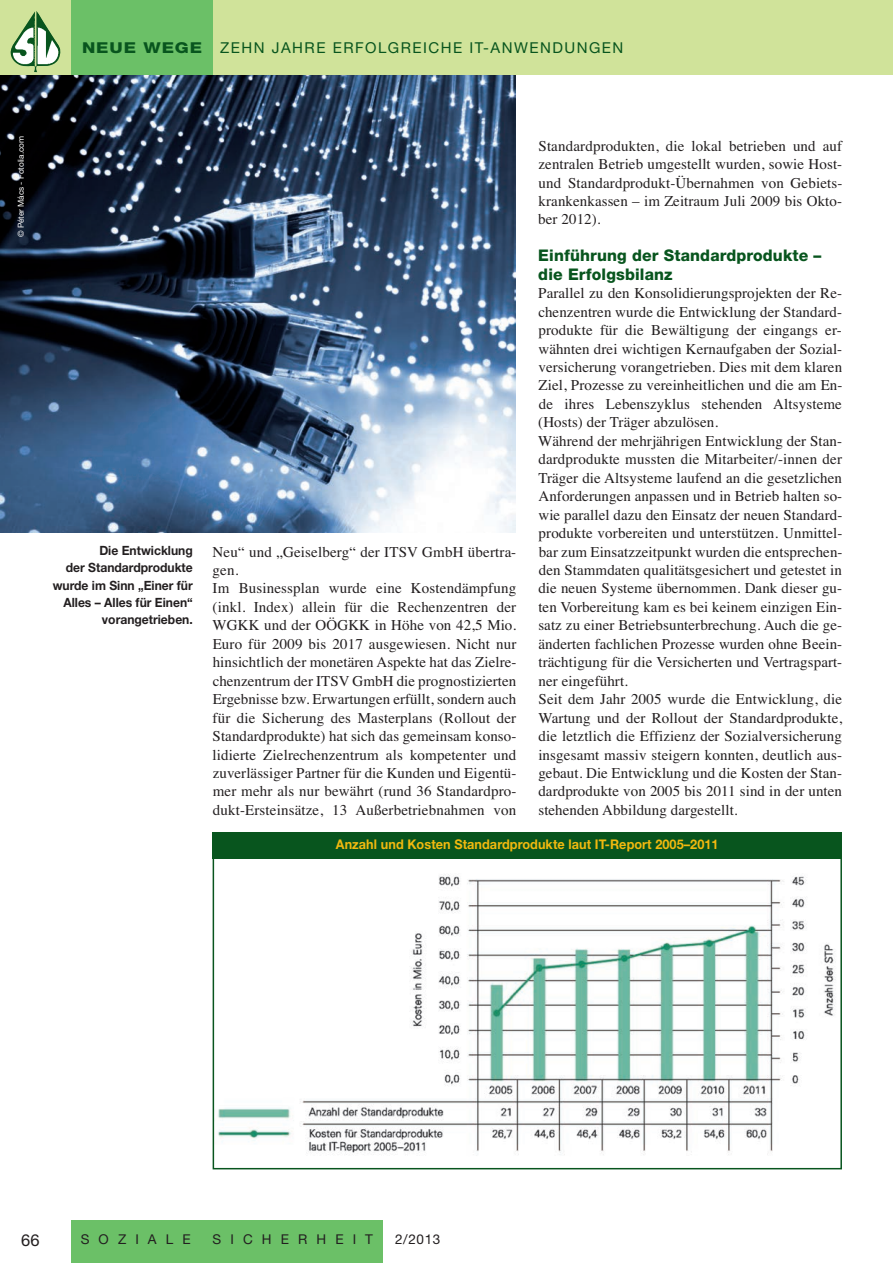
<style>
.page{position:relative;width:893px;height:1263px;background:#fff}
.page>*{position:absolute;margin:0;border:0;box-sizing:border-box;transform-origin:0 0}
.t1{font:16.5px "Helvetica Neue";color:#231f20}
.t2{font:800 16.05px/18.5px "Helvetica Neue";letter-spacing:.01em;color:#08551e}
.t3{font:15px/18.5px "Times";letter-spacing:.005em;color:#231f20}
.t4{font:15px "Helvetica Neue";letter-spacing:.1em;color:#08551e}
.t5{font:13.5px "Helvetica Neue";letter-spacing:.675em;color:#231f20}
.t6{font:700 13.35px "Helvetica Neue";letter-spacing:.005em;color:#f2b90f;scale:.95 1}
.t7{font:700 12.75px/17.2px "Helvetica Neue";color:#231f20;text-align:right;scale:.95 1}
.t8{font:8.25px "Helvetica Neue";letter-spacing:-.005em;color:#fff}
.s1{font-weight:800}
</style>
<div class="page">
<img style="left:0;top:74px;width:515px;height:459px">
<div style="left:0;top:0;width:893px;height:74px;background:#d0e39a"></div>
<div style="left:71px;top:0;width:142px;height:74px;background:#6bc067"></div>
<img style="left:11px;top:11px;width:49px;height:61px">
<div style="left:71px;top:1220px;width:312px;height:43px;background:#6bc067"></div>
<img style="left:216px;top:858px;width:620px;height:297px">
<div style="left:213px;top:832px;width:629px;height:26px;background:#08551e"></div>
<p class="t4" style="left:82px;top:43px;width:543px"><span class="s1">NEUE WEGE</span> ZEHN JAHRE ERFOLGREICHE IT-ANWENDUNGEN</p>
<p class="t8" style="left:18px;top:237px;width:103px;rotate:-90deg">© Péter Mács - Fotolia.com</p>
<p class="t7" style="left:53px;top:542px;width:149px">Die Entwicklung<br>der Standardprodukte wurde im Sinn „Einer für<br>Alles – Alles für Einen“ vorangetrieben.</p>
<p class="t3" style="left:213px;top:542px;width:305px">Neu“ und „Geiselberg“ der ITSV GmbH übertra&shy;gen.<br>Im Businessplan wurde eine Kostendämpfung (inkl. Index) allein für die Rechenzentren der WGKK und der OÖGKK in Höhe von 42,5 Mio.<br>Euro für 2009 bis 2017 ausgewiesen. Nicht nur hinsichtlich der monetären Aspekte hat das Zielre&shy;chenzentrum der ITSV GmbH die prognostizierten Ergebnisse bzw. Erwartungen erfüllt, sondern auch für die Sicherung des Masterplans (Rollout der Standardprodukte) hat sich das gemeinsam konso&shy;lidierte Zielrechenzentrum als kompetenter und zuverlässiger Partner für die Kunden und Eigentü&shy;mer mehr als nur bewährt (rund 36 Standardpro&shy;dukt-Ersteinsätze, 13 Außerbetriebnahmen von</p>
<p class="t3" style="left:538px;top:136px;width:306px;text-align:justify">Standardprodukten, die lokal betrieben und auf zentralen Betrieb umgestellt wurden, sowie Host&shy;und Standardprodukt-Übernahmen von Gebiets&shy;krankenkassen – im Zeitraum Juli 2009 bis Okto&shy;ber 2012).</p>
<p class="t2" style="left:538px;top:248px;width:285px">Einführung der Standardprodukte – die Erfolgsbilanz</p>
<p class="t3" style="left:538px;top:284px;width:306px">Parallel zu den Konsolidierungsprojekten der Re&shy;chenzentren wurde die Entwicklung der Standard&shy;produkte für die Bewältigung der eingangs er&shy;wähnten drei wichtigen Kernaufgaben der Sozial&shy;versicherung vorangetrieben. Dies mit dem klaren Ziel, Prozesse zu vereinheitlichen und die am En&shy;de ihres Lebenszyklus stehenden Altsysteme (Hosts) der Träger abzulösen.<br>Während der mehrjährigen Entwicklung der Stan&shy;dardprodukte mussten die Mitarbeiter/-innen der Träger die Altsysteme laufend an die gesetzlichen Anforderungen anpassen und in Betrieb halten so&shy;wie parallel dazu den Einsatz der neuen Standard&shy;produkte vorbereiten und unterstützen. Unmittel&shy;bar zum Einsatzzeitpunkt wurden die entsprechen&shy;den Stammdaten qualitätsgesichert und getestet in die neuen Systeme übernommen. Dank dieser gu&shy;ten Vorbereitung kam es bei keinem einzigen Ein&shy;satz zu einer Betriebsunterbrechung. Auch die ge&shy;änderten fachlichen Prozesse wurden ohne Beein&shy;trächtigung für die Versicherten und Vertragspart&shy;ner eingeführt.<br>Seit dem Jahr 2005 wurde die Entwicklung, die Wartung und der Rollout der Standardprodukte, die letztlich die Effizienz der Sozialversicherung insgesamt massiv steigern konnten, deutlich aus&shy;gebaut. Die Entwicklung und die Kosten der Stan&shy;dardprodukte von 2005 bis 2011 sind in der unten stehenden Abbildung dargestellt.</p>
<p class="t6" style="left:336px;top:840px;width:404px">Anzahl und Kosten Standardprodukte laut IT-Report 2005–2011</p>
<p class="t1" style="left:21px;top:1234px;width:20px">66</p>
<p class="t5" style="left:81px;top:1234px;width:111px">SOZIALE</p>
<p class="t5" style="left:213px;top:1234px;width:162px">SICHERHEIT</p>
<p class="t5" style="left:395px;top:1234px;width:47px">2/2013</p>
</div>
